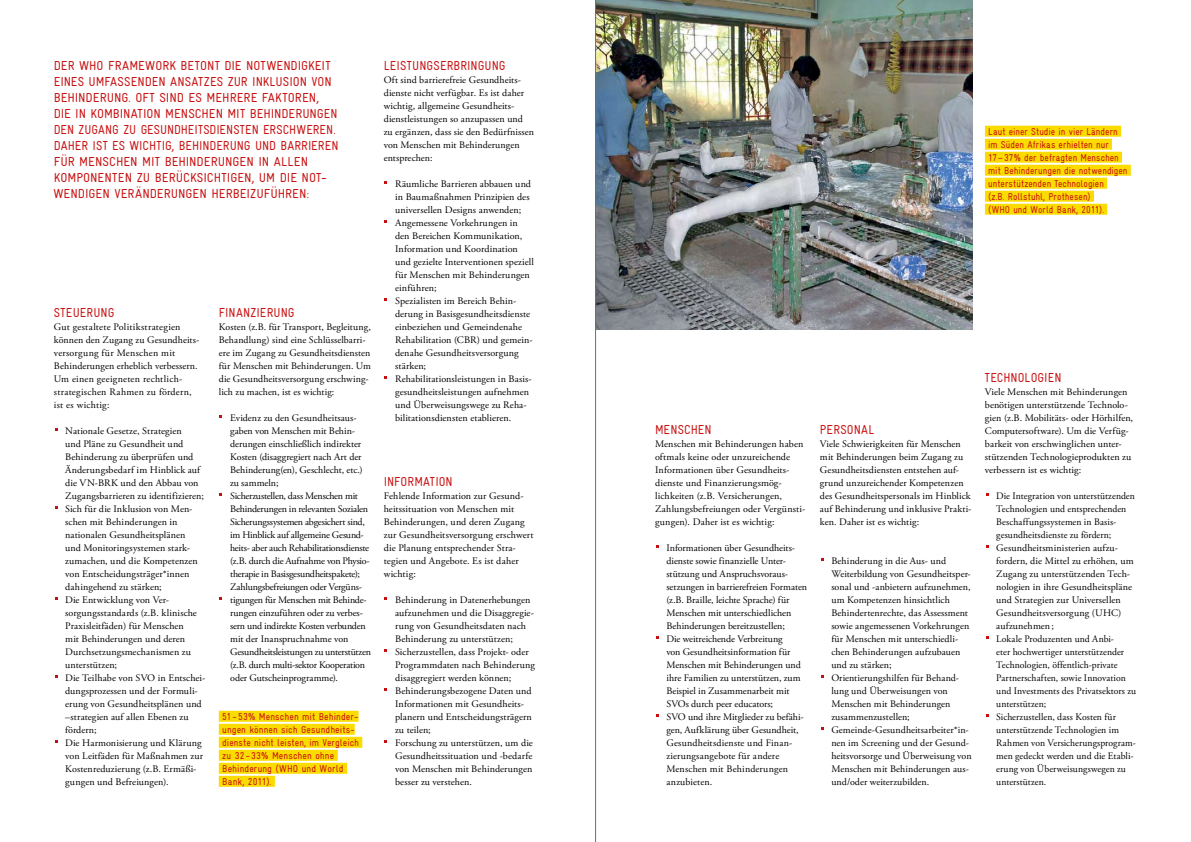
<style>
.page{position:relative;width:1191px;height:842px;background:#fff}
.page>*{position:absolute;margin:0;border:0;box-sizing:border-box;transform-origin:0 0}
.t1{font:13px/16px "Gravur Condensed";letter-spacing:.005em;color:#c80f0f}
.t2{font:10px/13px "Adobe Garamond Pro";letter-spacing:.005em;color:#000}
.t3{font:10px/13px "Adobe Garamond Pro";letter-spacing:-.015em;color:#000}
.t4{font:10px/13px "Gravur Condensed";letter-spacing:.005em;color:#c80f0f}
</style>
<div class="page">
<div style="left:219px;top:711px;width:139px;height:11px;background:#fbdc00"></div>
<div style="left:219px;top:724px;width:136px;height:11px;background:#fbdc00"></div>
<div style="left:219px;top:737px;width:143px;height:11px;background:#fbdc00"></div>
<div style="left:219px;top:750px;width:119px;height:11px;background:#fbdc00"></div>
<div style="left:219px;top:763px;width:128px;height:11px;background:#fbdc00"></div>
<div style="left:219px;top:776px;width:56px;height:11px;background:#fbdc00"></div>
<div style="left:985px;top:126px;width:136px;height:11px;background:#fbdc00"></div>
<div style="left:985px;top:139px;width:127px;height:11px;background:#fbdc00"></div>
<div style="left:985px;top:152px;width:137px;height:11px;background:#fbdc00"></div>
<div style="left:985px;top:165px;width:145px;height:11px;background:#fbdc00"></div>
<div style="left:985px;top:178px;width:122px;height:11px;background:#fbdc00"></div>
<div style="left:985px;top:191px;width:109px;height:11px;background:#fbdc00"></div>
<div style="left:985px;top:204px;width:122px;height:11px;background:#fbdc00"></div>
<img style="left:596px;top:0;width:376px;height:330px">
<hr style="left:595px;top:0;width:1px;height:842px;background:#6d6e71">
<p class="t1" style="left:53px;top:57px;width:287px">DER WHO FRAMEWORK BETONT DIE NOTWENDIGKEIT EINES UMFASSENDEN ANSATZES ZUR INKLUSION VON BEHINDERUNG. OFT SIND ES MEHRERE FAKTOREN, DIE IN KOMBINATION MENSCHEN MIT BEHINDERUNGEN DEN ZUGANG ZU GESUNDHEITSDIENSTEN ERSCHWEREN.<br>DAHER IST ES WICHTIG, BEHINDERUNG UND BARRIEREN FÜR MENSCHEN MIT BEHINDERUNGEN IN ALLEN KOMPONENTEN ZU BERÜCKSICHTIGEN, UM DIE NOT-WENDIGEN VERÄNDERUNGEN HERBEIZUFÜHREN:</p>
<h1 class="t1" style="left:384px;top:57px;width:123px">LEISTUNGSERBRINGUNG</h1>
<p class="t2" style="left:384px;top:73px;width:152px">Oft sind barrierefreie Gesundheits&shy;dienste nicht verfügbar. Es ist daher wichtig, allgemeine Gesundheits&shy;dienstleistungen so anzupassen und zu ergänzen, dass sie den Bedürfnissen von Menschen mit Behinderungen entsprechen:</p>
<p class="t2" style="left:395px;top:177px;width:140px">Räumliche Barrieren abbauen und in Baumaßnahmen Prinzipien des universellen Designs anwenden;<br>Angemessene Vorkehrungen in den Bereichen Kommunikation,<br>Information und Koordination und gezielte Interventionen speziell für Menschen mit Behinderungen einführen;<br>Spezialisten im Bereich Behin&shy;derung in Basisgesundheitsdienste einbeziehen und Gemeindenahe<br>Rehabilitation (CBR) und gemein&shy;denahe Gesundheitsversorgung stärken;<br>Rehabilitationsleistungen in Basis&shy;gesundheitsleistungen aufnehmen und Überweisungswege zu Reha&shy;bilitationsdiensten etablieren.</p>
<h1 class="t1" style="left:54px;top:304px;width:62px">STEUERUNG</h1>
<p class="t2" style="left:54px;top:320px;width:147px">Gut gestaltete Politikstrategien können den Zugang zu Gesundheits&shy;versorgung für Menschen mit<br>Behinderungen erheblich verbessern.<br>Um einen geeigneten rechtlich&shy;strategischen Rahmen zu fördern, ist es wichtig:</p>
<p class="t2" style="left:65px;top:424px;width:141px">Nationale Gesetze, Strategien<br>und Pläne zu Gesundheit und<br>Behinderung zu überprüfen und<br>Änderungsbedarf im Hinblick auf die VN-BRK und den Abbau von<br>Zugangsbarrieren zu identifizieren;<br>Sich für die Inklusion von Men&shy;schen mit Behinderungen in nationalen Gesundheitsplänen<br>und Monitoringsystemen stark&shy;zumachen, und die Kompetenzen von Entscheidungsträger*innen dahingehend zu stärken;<br>Die Entwicklung von Ver&shy;sorgungsstandards (z.B. klinische<br>Praxisleitfäden) für Menschen<br>mit Behinderungen und deren<br>Durchsetzungsmechanismen zu unterstützen;<br>Die Teilhabe von SVO in Entschei&shy;dungsprozessen und der Formuli&shy;erung von Gesundheitsplänen und –strategien auf allen Ebenen zu fördern;<br>Die Harmonisierung und Klärung von Leitfäden für Maßnahmen zur<br>Kostenreduzierung (z.B. Ermäßi&shy;gungen und Befreiungen).</p>
<h1 class="t1" style="left:219px;top:304px;width:77px">FINANZIERUNG</h1>
<p class="t2" style="left:219px;top:320px;width:154px">Kosten (z.B. für Transport, Begleitung, Behandlung) sind eine Schlüsselbarri&shy;ere im Zugang zu Gesundheitsdiensten für Menschen mit Behinderungen. Um die Gesundheitsversorgung erschwing&shy;lich zu machen, ist es wichtig:</p>
<p class="t3" style="left:230px;top:411px;width:142px">Evidenz zu den Gesundheitsaus&shy;gaben von Menschen mit Behin&shy;derungen einschließlich indirekter Kosten (disaggregiert nach Art der Behinderung(en), Geschlecht, etc.) zu sammeln;<br>Sicherzustellen, dass Menschen mit Behinderungen in relevanten Sozialen Sicherungssystemen abgesichert sind, im Hinblick auf allgemeine Gesund&shy;heits- aber auch Rehabilitationsdienste (z.B. durch die Aufnahme von Physio&shy;therapie in Basisgesundheitspakete); Zahlungsbefreiungen oder Vergüns&shy;tigungen für Menschen mit Behinde&shy;rungen einzuführen oder zu verbes&shy;sern und indirekte Kosten verbunden mit der Inanspruchnahme von Gesundheitsleistungen zu unterstützen (z.B. durch multi-sektor Kooperation oder Gutscheinprogramme).</p>
<h1 class="t1" style="left:655px;top:421px;width:58px">MENSCHEN</h1>
<p class="t2" style="left:655px;top:437px;width:152px">Menschen mit Behinderungen haben oftmals keine oder unzureichende Informationen über Gesundheits&shy;dienste und Finanzierungsmög&shy;lichkeiten (z.B. Versicherungen, Zahlungsbefreiungen oder Vergünsti&shy;gungen). Daher ist es wichtig:</p>
<p class="t2" style="left:666px;top:541px;width:142px">Informationen über Gesundheits&shy;dienste sowie finanzielle Unter&shy;stützung und Anspruchsvoraus&shy;setzungen in barrierefreien Formaten (z.B. Braille, leichte Sprache) für<br>Menschen mit unterschiedlichen<br>Behinderungen bereitzustellen;<br>Die weitreichende Verbreitung<br>von Gesundheitsinformation für<br>Menschen mit Behinderungen und ihre Familien zu unterstützen, zum<br>Beispiel in Zusammenarbeit mit<br>SVOs durch peer educators;<br>SVO und ihre Mitglieder zu befähi&shy;gen, Aufklärung über Gesundheit,<br>Gesundheitsdienste und Finan&shy;zierungsangebote für andere<br>Menschen mit Behinderungen anzubieten.</p>
<h1 class="t1" style="left:384px;top:473px;width:70px">INFORMATION</h1>
<p class="t2" style="left:384px;top:489px;width:151px">Fehlende Information zur Gesund&shy;heitssituation von Menschen mit<br>Behinderungen, und deren Zugang zur Gesundheitsversorgung erschwert die Planung entsprechender Stra&shy;tegien und Angebote. Es ist daher wichtig:</p>
<p class="t2" style="left:395px;top:593px;width:141px">Behinderung in Datenerhebungen aufzunehmen und die Disaggregie&shy;rung von Gesundheitsdaten nach<br>Behinderung zu unterstützen;<br>Sicherzustellen, dass Projekt- oder<br>Programmdaten nach Behinderung disaggregiert werden können;<br>Behinderungsbezogene Daten und<br>Informationen mit Gesundheits&shy;planern und Entscheidungsträgern zu teilen;<br>Forschung zu unterstützen, um die<br>Gesundheitssituation und -bedarfe von Menschen mit Behinderungen besser zu verstehen.</p>
<p class="t4" style="left:222px;top:710px;width:138px">51 - 53% Menschen mit Behinder&shy;ungen können sich Gesundheits&shy;dienste nicht leisten, im Vergleich zu 32 - 33% Menschen ohne<br>Behinderung (WHO und World<br>Bank, 2011).</p>
<h1 class="t1" style="left:820px;top:421px;width:56px">PERSONAL</h1>
<p class="t2" style="left:820px;top:437px;width:153px">Viele Schwierigkeiten für Menschen mit Behinderungen beim Zugang zu Gesundheitsdiensten entstehen auf&shy;grund unzureichender Kompetenzen des Gesundheitspersonals im Hinblick auf Behinderung und inklusive Prakti&shy;ken. Daher ist es wichtig:</p>
<p class="t2" style="left:831px;top:554px;width:142px">Behinderung in die Aus- und<br>Weiterbildung von Gesundheitsper&shy;sonal und -anbietern aufzunehmen, um Kompetenzen hinsichtlich<br>Behindertenrechte, das Assessment sowie angemessenen Vorkehrungen für Menschen mit unterschiedli&shy;chen Behinderungen aufzubauen und zu stärken;<br>Orientierungshilfen für Behand&shy;lung und Überweisungen von<br>Menschen mit Behinderungen zusammenzustellen;<br>Gemeinde-Gesundheitsarbeiter*in&shy;nen im Screening und der Gesund&shy;heitsvorsorge und Überweisung von<br>Menschen mit Behinderungen aus&shy;und/oder weiterzubilden.</p>
<p class="t4" style="left:988px;top:125px;width:141px">Laut einer Studie in vier Ländern im Süden Afrikas erhielten nur<br>17 – 37% der befragten Menschen mit Behinderungen die notwendigen unterstützenden Technologien<br>(z.B. Rollstuhl, Prothesen)<br>(WHO und World Bank, 2011).</p>
<h1 class="t1" style="left:985px;top:369px;width:78px">TECHNOLOGIEN</h1>
<p class="t2" style="left:985px;top:385px;width:150px">Viele Menschen mit Behinderungen benötigen unterstützende Technolo&shy;gien (z.B. Mobilitäts- oder Hörhilfen, Computersoftware). Um die Verfüg&shy;barkeit von erschwinglichen unter&shy;stützenden Technologieprodukten zu verbessern ist es wichtig:</p>
<p class="t2" style="left:996px;top:489px;width:141px">Die Integration von unterstützenden<br>Technologien und entsprechenden<br>Beschaffungssystemen in Basis&shy;gesundheitsdienste zu fördern;<br>Gesundheitsministerien aufzu&shy;fordern, die Mittel zu erhöhen, um<br>Zugang zu unterstützenden Tech&shy;nologien in ihre Gesundheitspläne und Strategien zur Universellen<br>Gesundheitsversorgung (UHC) aufzunehmen ;<br>Lokale Produzenten und Anbi-<br>eter hochwertiger unterstützender<br>Technologien, öffentlich-private<br>Partnerschaften, sowie Innovation und Investments des Privatsektors zu unterstützen;<br>Sicherzustellen, dass Kosten für unterstützende Technologien im<br>Rahmen von Versicherungsprogram&shy;men gedeckt werden und die Etabli&shy;erung von Überweisungswegen zu unterstützen.</p>
</div>
